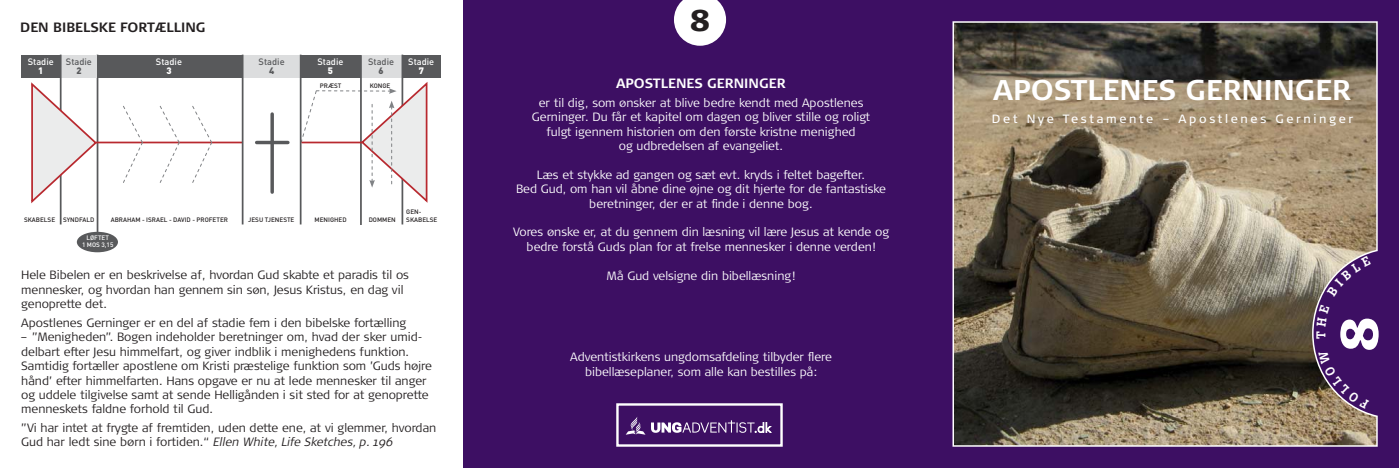
<style>
.page{position:relative;width:1399px;height:468px;background:#fff}
.page>*{position:absolute;margin:0;border:0;box-sizing:border-box;transform-origin:0 0}
.t1{font:900 52.5px "Signa Column";color:#fff}
.t2{font:900 30px "Signa Column";color:#231f20}
.t3{font:700 28.5px "Signa Column";color:#fff}
.t4{font:700 13.5px "Signa Normal";color:#231f20}
.t5{font:700 13.5px "Signa Normal";color:#fff}
.t6{font:500 12.75px "Boton";color:#fff}
.t7{font:300 12px/14.4px "Signa Normal";color:#231f20}
.t8{font:300 12px/14.4px "Signa Normal";color:#fff;text-align:center}
.t9{font:12px "Signa Normal";letter-spacing:.22em;color:#fff}
.t10{font:500 9.3px "DIN";color:#fff}
.t11{font:500 9.3px "DIN";color:#58595b}
.t12{font:900 9.3px "DIN";color:#fff}
.t13{font:900 9.3px "DIN";color:#58595b}
.t14{font:500 6.3px/7.6px "DIN";color:#231f20}
.t15{font:500 6.3px/6.9px "DIN";color:#fff;text-align:center}
.s1{font-style:italic}
</style>
<div class="page">
<div style="left:463px;top:0;width:936px;height:468px;background:#3d0f63"></div>
<svg style="left:952px;top:21px;width:426px;height:426px;background:#706454"></svg>
<svg style="left:674px;top:0;width:52px;height:46px"></svg>
<svg style="left:651px;top:420px;width:121px;height:13px"></svg>
<svg style="left:626px;top:417px;width:19px;height:17px"></svg>
<div style="left:616px;top:403px;width:167px;height:43px;border:2px solid #fff"></div>
<div style="left:98px;top:55px;width:144px;height:22px;background:#58595b"></div>
<hr style="left:97px;top:55px;width:1px;height:178px;background:#58595b">
<div style="left:60px;top:55px;width:37px;height:22px;background:#dcddde"></div>
<hr style="left:60px;top:55px;width:2px;height:169px;background:#58595b">
<div style="left:77px;top:232px;width:41px;height:20px;background:#58595b;border-radius:50%"></div>
<div style="left:21px;top:55px;width:39px;height:22px;background:#58595b"></div>
<div style="left:301px;top:55px;width:60px;height:22px;background:#58595b"></div>
<div style="left:402px;top:55px;width:38px;height:22px;background:#58595b"></div>
<div style="left:243px;top:55px;width:58px;height:22px;background:#dcddde"></div>
<div style="left:361px;top:55px;width:41px;height:22px;background:#dcddde"></div>
<hr style="left:96px;top:142px;width:147px;height:1px;background:#b8292f">
<hr style="left:257px;top:141px;width:31px;height:3px;background:#58595b">
<svg style="left:270px;top:114px;width:4px;height:78px"></svg>
<svg style="left:122px;top:106px;width:91px;height:77px"></svg>
<hr style="left:242px;top:55px;width:1px;height:169px;background:#58595b">
<hr style="left:300px;top:55px;width:2px;height:169px;background:#58595b">
<hr style="left:402px;top:55px;width:1px;height:169px;background:#58595b">
<hr style="left:360px;top:55px;width:2px;height:170px;background:#58595b">
<svg style="left:301px;top:80px;width:127px;height:125px"></svg>
<svg style="left:31px;top:80px;width:67px;height:125px"></svg>
<svg style="left:1319px;top:350px;width:50px;height:58px"></svg>
<svg style="left:1317px;top:305px;width:13px;height:22px"></svg>
<svg style="left:1327px;top:256px;width:44px;height:40px"></svg>
<p class="t4" style="left:20px;top:20px;width:187px">DEN BIBELSKE FORTÆLLING</p>
<p class="t10" style="left:28px;top:56px;width:28px">Stadie</p>
<p class="t12" style="left:38px;top:64px;width:7px">1</p>
<p class="t11" style="left:66px;top:56px;width:28px">Stadie</p>
<p class="t13" style="left:76px;top:64px;width:7px">2</p>
<p class="t10" style="left:156px;top:56px;width:28px">Stadie</p>
<p class="t12" style="left:166px;top:64px;width:7px">3</p>
<p class="t11" style="left:259px;top:56px;width:28px">Stadie</p>
<p class="t13" style="left:269px;top:64px;width:7px">4</p>
<p class="t10" style="left:317px;top:56px;width:28px">Stadie</p>
<p class="t12" style="left:328px;top:64px;width:7px">5</p>
<p class="t11" style="left:368px;top:56px;width:28px">Stadie</p>
<p class="t13" style="left:379px;top:64px;width:7px">6</p>
<p class="t10" style="left:408px;top:56px;width:28px">Stadie</p>
<p class="t12" style="left:419px;top:64px;width:7px">7</p>
<p class="t14" style="left:320px;top:82px;width:23px">PRÆST</p>
<p class="t14" style="left:370px;top:82px;width:22px">KONGE</p>
<p class="t14" style="left:24px;top:216px;width:33px">SKABELSE</p>
<p class="t14" style="left:406px;top:208px;width:33px">GEN-<br>SKABELSE</p>
<p class="t15" style="left:82px;top:235px;width:33px">LØFTET<br>1 MOS 3,15</p>
<p class="t14" style="left:63px;top:216px;width:33px">SYNDFALD</p>
<p class="t14" style="left:111px;top:216px;width:119px">ABRAHAM - ISRAEL - DAVID - PROFETER</p>
<p class="t14" style="left:248px;top:216px;width:48px">JESU TJENESTE</p>
<p class="t14" style="left:315px;top:216px;width:34px">MENIGHED</p>
<p class="t14" style="left:369px;top:216px;width:29px">DOMMEN</p>
<p class="t7" style="left:21px;top:269px;width:389px">Hele Bibelen er en beskrivelse af, hvordan Gud skabte et paradis til os mennesker, og hvordan han gennem sin søn, Jesus Kristus, en dag vil genoprette det.</p>
<p class="t7" style="left:21px;top:316px;width:386px">Apostlenes Gerninger er en del af stadie fem i den bibelske fortælling</p>
<p class="t7" style="left:21px;top:330px;width:412px">– ”Menigheden”. Bogen indeholder beretninger om, hvad der sker umid&shy;delbart efter Jesu himmelfart, og giver indblik i menighedens funktion.<br>Samtidig fortæller apostlene om Kristi præstelige funktion som ’Guds højre hånd’ efter himmelfarten. Hans opgave er nu at lede mennesker til anger og uddele tilgivelse samt at sende Helligånden i sit sted for at genoprette menneskets faldne forhold til Gud.</p>
<p class="t7" style="left:21px;top:421px;width:417px">”Vi har intet at frygte af fremtiden, uden dette ene, at vi glemmer, hvordan<br>Gud har ledt sine børn i fortiden.“ <span class="s1">Ellen White, Life Sketches, p. 196</span></p>
<h2 class="t2" style="left:690px;top:6px;width:22px">8</h2>
<p class="t5" style="left:616px;top:77px;width:171px">APOSTLENES GERNINGER</p>
<p class="t8" style="left:532px;top:96px;width:340px">er til dig, som ønsker at blive bedre kendt med Apostlenes Gerninger. Du får et kapitel om dagen og bliver stille og roligt fulgt igennem historien om den første kristne menighed<br>og udbredelsen af evangeliet.</p>
<p class="t8" style="left:516px;top:168px;width:372px">Læs et stykke ad gangen og sæt evt. kryds i feltet bagefter.<br>Bed Gud, om han vil åbne dine øjne og dit hjerte for de fantastiske beretninger, der er at finde i denne bog.</p>
<p class="t8" style="left:513px;top:226px;width:377px">Vores ønske er, at du gennem din læsning vil lære Jesus at kende og bedre forstå Guds plan for at frelse mennesker i denne verden!</p>
<p class="t8" style="left:607px;top:269px;width:190px">Må Gud velsigne din bibellæsning!</p>
<p class="t8" style="left:570px;top:350px;width:263px">Adventistkirkens ungdomsafdeling tilbyder flere bibellæseplaner, som alle kan bestilles på:</p>
<h3 class="t3" style="left:993px;top:76px;width:360px">APOSTLENES GERNINGER</h3>
<p class="t9" style="left:992px;top:113px;width:363px">Det Nye Testamente – Apostlenes Gerninger</p>
<p class="t6" style="left:1316px;top:339px;width:9px;rotate:-90deg">T</p>
<h1 class="t1" style="left:1334px;top:352px;width:37px;rotate:-90deg">8</h1>
</div>
